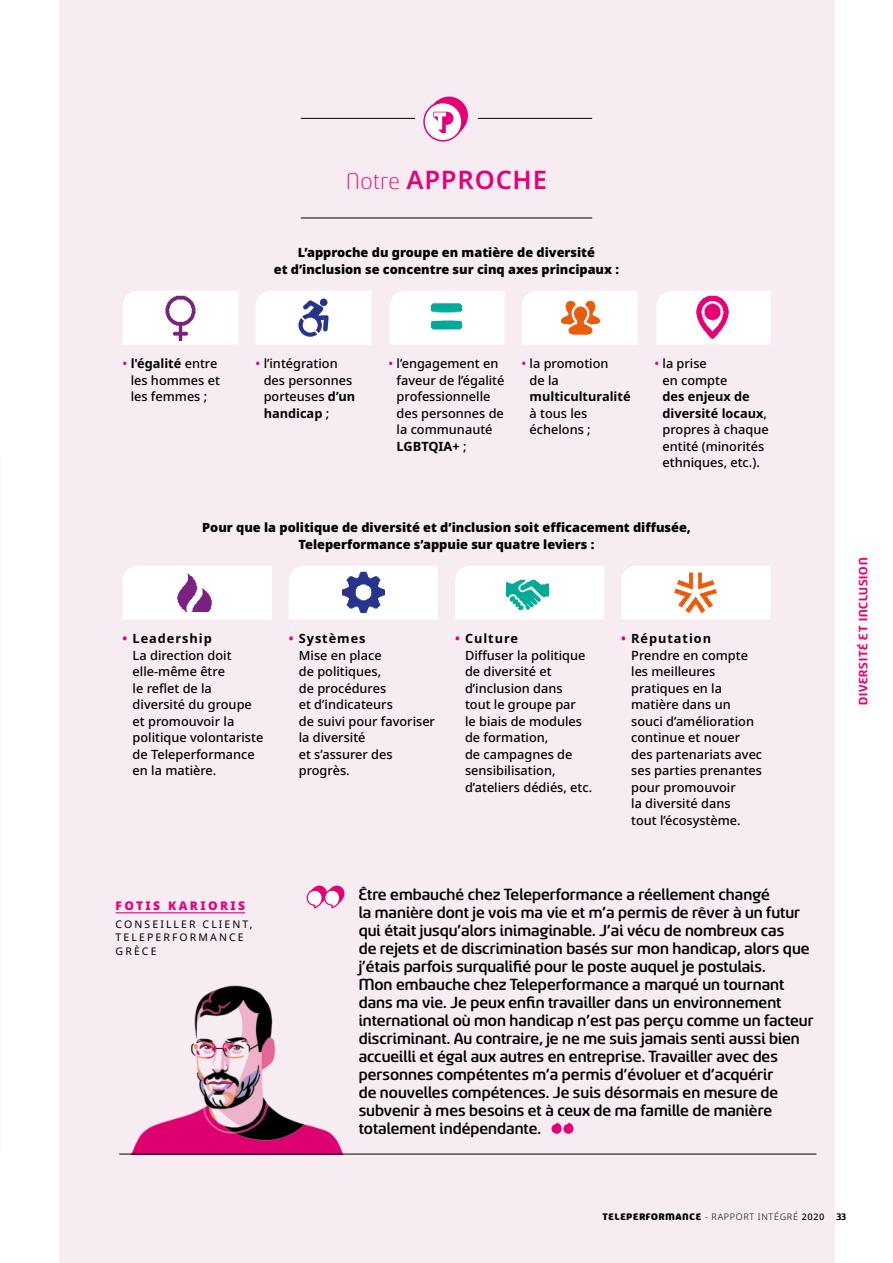
<style>
.page{position:relative;width:893px;height:1263px;background:#fff}
.page>*{position:absolute;margin:0;border:0;box-sizing:border-box;transform-origin:0 0}
.t1{font:600 25.5px "Noto Sans";letter-spacing:.03em;color:#e60076}
.t2{font:500 18px/18px "Sancoale Softened";color:#000}
.TexteMessage_Intro{font:700 13.5px "Sancoale Softened";letter-spacing:.06em;color:#e60076}
.TEXTE_FICHE{font:500 12.75px/16.5px "Noto Sans";color:#000}
.TEXTE_FICHE-2{font:900 12.75px/16.5px "Noto Sans";color:#000;text-align:center}
._3_NOM{font:900 12px "Noto Sans";letter-spacing:.2em;color:#e60076}
._4_POSTE{font:10.5px/13.5px "Noto Sans";letter-spacing:.2em;color:#000}
.t3{font:900 10.5px "Sancoale Softened";letter-spacing:.075em;color:#000}
.s1{font-family:"Sancoale Softened";font-weight:300}
.s2{color:#e60076}
.s3{font-weight:700}
.s4{font-weight:700;color:#e60076}
.s5{font-family:"Noto Sans";font-weight:300;font-size:9px}
.s6{font-family:"Noto Sans";font-weight:500;font-size:9px}
</style>
<div class="page">
<div style="left:60px;top:0;width:775px;height:1263px;background:#f8ecf3"></div>
<svg style="left:306px;top:885px;width:38px;height:24px"></svg>
<hr style="left:119px;top:1154px;width:697px;height:1px;background:#000">
<hr style="left:116px;top:912px;width:129px;height:1px;background:#e60076">
<svg style="left:552px;top:1122px;width:21px;height:12px"></svg>
<img style="left:119px;top:985px;width:233px;height:170px">
<div style="left:123px;top:291px;width:115px;height:53px;background:#fff"></div>
<div style="left:390px;top:291px;width:114px;height:53px;background:#fff"></div>
<div style="left:522px;top:291px;width:115px;height:53px;background:#fff"></div>
<div style="left:657px;top:291px;width:113px;height:53px;background:#fff"></div>
<img style="left:158px;top:296px;width:45px;height:44px">
<div style="left:123px;top:566px;width:149px;height:53px;background:#fff"></div>
<div style="left:289px;top:566px;width:149px;height:53px;background:#fff"></div>
<div style="left:455px;top:566px;width:149px;height:53px;background:#fff"></div>
<div style="left:621px;top:566px;width:149px;height:53px;background:#fff"></div>
<svg style="left:256px;top:291px;width:115px;height:53px;background:#ecedf4"></svg>
<hr style="left:301px;top:218px;width:291px;height:1px;background:#000">
<hr style="left:301px;top:118px;width:114px;height:1px;background:#000">
<hr style="left:478px;top:118px;width:114px;height:1px;background:#000">
<div style="left:430px;top:97px;width:38px;height:38px;background:#e60076;border-radius:50%"></div>
<svg style="left:424px;top:103px;width:38px;height:38px"></svg>
<svg style="left:402px;top:100px;width:90px;height:35px"></svg>
<div style="left:423px;top:102px;width:40px;height:40px;border:2px solid #e60076;border-radius:50%"></div>
<img style="left:432px;top:302px;width:29px;height:29px">
<img style="left:561px;top:299px;width:38px;height:38px">
<img style="left:175px;top:573px;width:38px;height:38px">
<img style="left:506px;top:573px;width:42px;height:43px">
<img style="left:675px;top:571px;width:42px;height:43px">
<img style="left:343px;top:571px;width:41px;height:42px">
<img style="left:691px;top:296px;width:43px;height:42px">
<p class="t1" style="left:346px;top:162px;width:202px"><span class="s1">Notre</span> APPROCHE</p>
<p class="TEXTE_FICHE-2" style="left:274px;top:244px;width:347px">L’approche du groupe en matière de diversité<br>et d’inclusion se concentre sur cinq axes principaux :</p>
<p class="TEXTE_FICHE" style="left:131px;top:355px;width:91px;text-indent:-8px"><span class="s2">•</span> <span class="s3">l'égalité</span> entre les hommes et les femmes ;</p>
<p class="TEXTE_FICHE" style="left:264px;top:355px;width:93px;text-indent:-8px"><span class="s2">•</span> l’intégration des personnes porteuses <span class="s3">d’un handicap</span> ;</p>
<p class="TEXTE_FICHE" style="left:397px;top:355px;width:109px;text-indent:-8px"><span class="s2">•</span> l’engagement en faveur de l’égalité professionnelle des personnes de la communauté<br><span class="s3">LGBTQIA+</span> ;</p>
<p class="TEXTE_FICHE" style="left:530px;top:355px;width:103px;text-indent:-8px"><span class="s2">•</span> la promotion<br>de la <span class="s3">multiculturalité </span>à tous les échelons ;</p>
<p class="TEXTE_FICHE" style="left:662px;top:355px;width:108px;text-indent:-8px"><span class="s2">•</span> la prise<br>en compte<br><span class="s3">des enjeux de diversité locaux</span>, propres à chaque entité (minorités ethniques, etc.).</p>
<p class="TEXTE_FICHE-2" style="left:202px;top:519px;width:490px">Pour que la politique de diversité et d’inclusion soit efficacement diffusée,<br>Teleperformance s’appuie sur quatre leviers :</p>
<p class="TEXTE_FICHE" style="left:133px;top:630px;width:132px;text-indent:-10px"><span class="s4">•</span> <span class="s3">Leadership<br></span>La direction doit elle-même être<br>le reflet de la diversité du groupe et promouvoir la politique volontariste de Teleperformance en la matière.</p>
<p class="TEXTE_FICHE" style="left:299px;top:630px;width:138px;text-indent:-10px"><span class="s4">•</span> <span class="s3">Systèmes<br></span>Mise en place<br>de politiques,<br>de procédures<br>et d’indicateurs<br>de suivi pour favoriser la diversité<br>et s’assurer des progrès.</p>
<p class="TEXTE_FICHE" style="left:465px;top:630px;width:129px;text-indent:-10px"><span class="s4">•</span> <span class="s3">Culture<br></span>Diffuser la politique de diversité et d’inclusion dans<br>tout le groupe par<br>le biais de modules de formation,<br>de campagnes de sensibilisation, d’ateliers dédiés, etc.</p>
<p class="TEXTE_FICHE" style="left:631px;top:630px;width:132px;text-indent:-10px"><span class="s4">•</span> <span class="s3">Réputation<br></span>Prendre en compte les meilleures pratiques en la matière dans un souci d’amélioration continue et nouer des partenariats avec ses parties prenantes pour promouvoir<br>la diversité dans<br>tout l’écosystème.</p>
<p class="_3_NOM" style="left:116px;top:896px;width:131px">FOTIS KARIORIS</p>
<p class="_4_POSTE" style="left:116px;top:917px;width:139px">CONSEILLER CLIENT,<br>TELEPERFORMANCE<br>GRÈCE</p>
<p class="t2" style="left:359px;top:885px;width:457px">Être embauché chez Teleperformance a réellement changé<br>la manière dont je vois ma vie et m’a permis de rêver à un futur qui était jusqu’alors inimaginable. J’ai vécu de nombreux cas<br>de rejets et de discrimination basés sur mon handicap, alors que j’étais parfois surqualifié pour le poste auquel je postulais.<br>Mon embauche chez Teleperformance a marqué un tournant dans ma vie. Je peux enfin travailler dans un environnement international où mon handicap n’est pas perçu comme un facteur discriminant. Au contraire, je ne me suis jamais senti aussi bien accueilli et égal aux autres en entreprise. Travailler avec des personnes compétentes m’a permis d’évoluer et d’acquérir<br>de nouvelles compétences. Je suis désormais en mesure de subvenir à mes besoins et à ceux de ma famille de manière totalement indépendante.</p>
<p class="TexteMessage_Intro" style="left:857px;top:705px;width:149px;rotate:-90deg">DIVERSITÉ ET INCLUSION</p>
<p class="t3" style="left:602px;top:1211px;width:245px">TELEPERFORMANCE <span class="s5">- RAPPORT INTÉGRÉ</span> <span class="s6">2020</span> <span class="s3">33</span></p>
</div>
